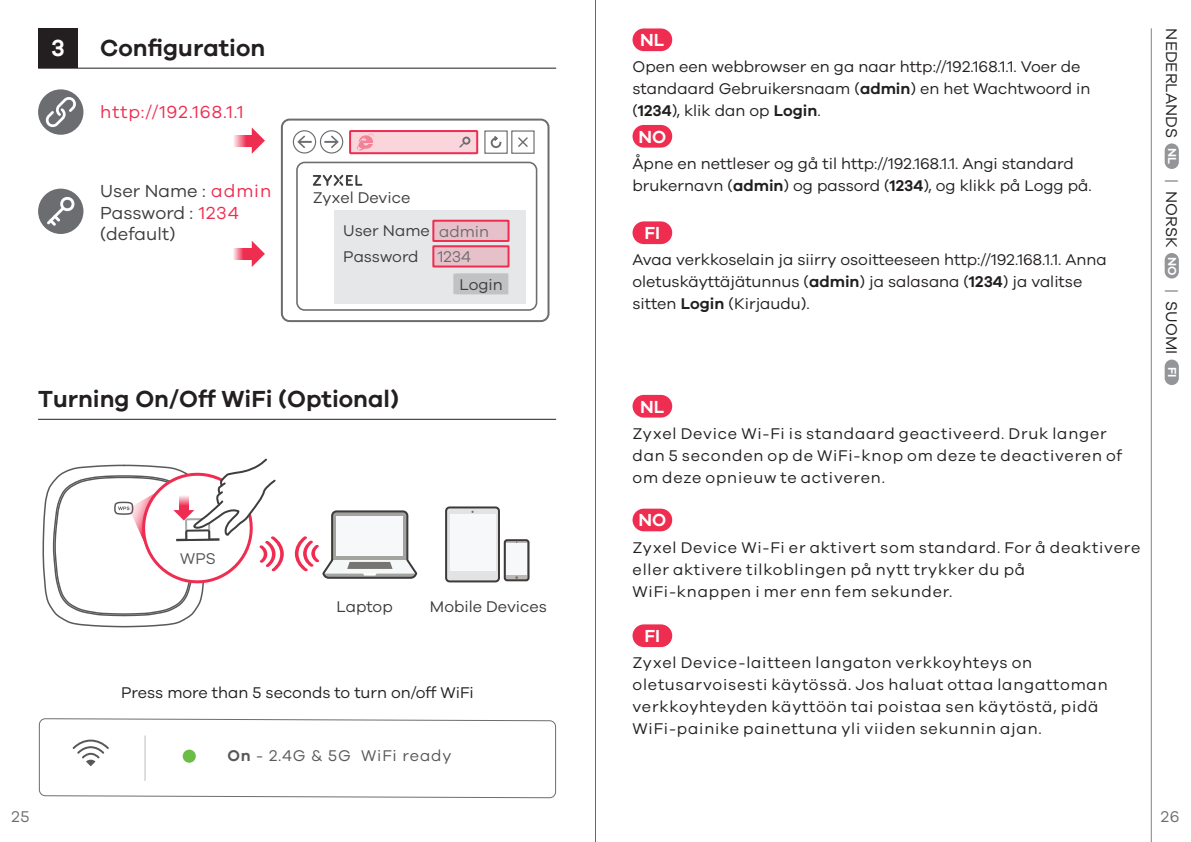
<style>
.page{position:relative;width:1191px;height:842px;background:#fff}
.page>*{position:absolute;margin:0;border:0;box-sizing:border-box;transform-origin:0 0}
.t1{font:600 24px "Galano Grotesque";color:#231f20}
.t2{font:600 24px "Galano Grotesque";color:#fff}
.t3{font:18px/21.6px "Galano Grotesque";color:#3e3e3f}
.t4{font:18px "Galano Grotesque";letter-spacing:.05em;color:#ee2d50}
.t5{font:600 18px "Galano Grotesque";color:#fff}
.t6{font:16px/22px "Galano Grotesque";letter-spacing:.035em;color:#231f20}
.t7{font:16px/22px "Galano Grotesque";color:#231f20}
.t8{font:16px/33.2px "Galano Grotesque";color:#3e3e3f}
.t9{font:16px "Galano Grotesque";letter-spacing:.05em;color:#57585a}
.t10{font:16px "Galano Grotesque";color:#3d3a39}
.t11{font:16px "Galano Grotesque";color:#6c6d70}
.s1{color:#ee2d50}
.s2{color:#6c6d70}
.s3{font-weight:600}
.s4{font-weight:600;color:#211e1e}
.s5{font-weight:600;font-size:12px;color:#fff}
.s6{color:#808285}
</style>
<div class="page">
<hr style="left:595px;top:0;width:1px;height:842px;background:#129847">
<hr style="left:1151px;top:28px;width:1px;height:814px;background:#808285">
<div style="left:632px;top:28px;width:40px;height:23px;background:#ee2d50;border-radius:11px"></div>
<div style="left:632px;top:125px;width:40px;height:23px;background:#ee2d50;border-radius:11px"></div>
<div style="left:632px;top:221px;width:40px;height:23px;background:#ee2d50;border-radius:11px"></div>
<div style="left:632px;top:395px;width:40px;height:23px;background:#ee2d50;border-radius:11px"></div>
<div style="left:632px;top:509px;width:40px;height:22px;background:#ee2d50;border-radius:11px"></div>
<div style="left:632px;top:624px;width:40px;height:23px;background:#ee2d50;border-radius:11px"></div>
<div style="left:1164px;top:143px;width:14px;height:26px;background:#939598;border-radius:7px"></div>
<div style="left:1164px;top:253px;width:14px;height:26px;background:#939598;border-radius:7px"></div>
<div style="left:1164px;top:360px;width:14px;height:25px;background:#939598;border-radius:7px"></div>
<hr style="left:38px;top:68px;width:518px;height:1px;background:#231f20">
<div style="left:38px;top:28px;width:40px;height:40px;background:#231f20"></div>
<svg style="left:233px;top:248px;width:19px;height:11px"></svg>
<svg style="left:252px;top:241px;width:13px;height:26px"></svg>
<div style="left:334px;top:210px;width:191px;height:93px;background:#e6e7e9"></div>
<div style="left:433px;top:221px;width:75px;height:20px;background:#e7c1ca"></div>
<div style="left:432px;top:220px;width:77px;height:22px;border:2px solid #ee2d50"></div>
<div style="left:433px;top:246px;width:75px;height:20px;background:#e7c1ca"></div>
<div style="left:432px;top:245px;width:77px;height:22px;border:2px solid #ee2d50"></div>
<svg style="left:313px;top:175px;width:49px;height:11px"></svg>
<div style="left:281px;top:119px;width:268px;height:203px;border:2px solid #6c6d70;border-radius:8px"></div>
<div style="left:484px;top:130px;width:24px;height:24px;border:1px solid #6c6d70"></div>
<div style="left:511px;top:130px;width:23px;height:24px;border:1px solid #6c6d70"></div>
<svg style="left:518px;top:137px;width:10px;height:10px"></svg>
<div style="left:350px;top:131px;width:127px;height:22px;background:#fbd5dc"></div>
<div style="left:349px;top:130px;width:129px;height:24px;border:2px solid #ee2d50"></div>
<svg style="left:357px;top:134px;width:16px;height:16px"></svg>
<svg style="left:459px;top:137px;width:11px;height:11px"></svg>
<div style="left:320px;top:130px;width:23px;height:24px;border:1px solid #6c6d70;border-radius:50%"></div>
<svg style="left:324px;top:135px;width:15px;height:13px"></svg>
<div style="left:293px;top:130px;width:23px;height:24px;border:1px solid #6c6d70;border-radius:50%"></div>
<svg style="left:297px;top:135px;width:15px;height:13px"></svg>
<div style="left:296px;top:162px;width:241px;height:149px;border:2px solid #6c6d70;border-radius:8px"></div>
<svg style="left:490px;top:136px;width:12px;height:12px"></svg>
<svg style="left:453px;top:273px;width:55px;height:21px"></svg>
<div style="left:38px;top:189px;width:45px;height:45px;background:#6c6d70;border-radius:50%"></div>
<svg style="left:47px;top:197px;width:28px;height:29px"></svg>
<svg style="left:233px;top:135px;width:19px;height:11px"></svg>
<svg style="left:252px;top:128px;width:13px;height:26px"></svg>
<div style="left:38px;top:89px;width:45px;height:46px;background:#6c6d70;border-radius:50%"></div>
<svg style="left:43px;top:94px;width:36px;height:36px"></svg>
<hr style="left:38px;top:419px;width:518px;height:1px;background:#231f20">
<svg style="left:38px;top:719px;width:518px;height:80px"></svg>
<hr style="left:144px;top:735px;width:2px;height:46px;background:#d1d2d4">
<svg style="left:73px;top:739px;width:36px;height:27px"></svg>
<svg style="left:295px;top:510px;width:123px;height:69px"></svg>
<div style="left:505px;top:540px;width:23px;height:41px;background:#bcbab8;border-radius:2px"></div>
<div style="left:506px;top:543px;width:21px;height:32px;background:#f6f8f9"></div>
<div style="left:446px;top:508px;width:53px;height:74px;background:#e2e3e2;border-radius:3px"></div>
<div style="left:450px;top:514px;width:45px;height:56px;background:#f6f8f9"></div>
<div style="left:504px;top:539px;width:25px;height:42px;border:2px solid #3d3a39;border-radius:2px"></div>
<div style="left:445px;top:506px;width:55px;height:76px;border:2px solid #3d3a39;border-radius:3px"></div>
<svg style="left:43px;top:458px;width:241px;height:170px"></svg>
<h1 class="t2" style="left:51px;top:33px;width:15px">3</h1>
<h1 class="t1" style="left:100px;top:33px;width:166px">Configuration</h1>
<p class="t4" style="left:100px;top:102px;width:145px">http://192.168.1.1</p>
<p class="t3" style="left:100px;top:180px;width:172px">User Name : <span class="s1">admin<br></span>Password : <span class="s1">1234 </span>(default)</p>
<p class="t8" style="left:343px;top:181px;width:88px;text-indent:-30px">Zyxel Device<br>User Name</p>
<p class="t8" style="left:343px;top:240px;width:129px">Password <span class="s2">1234</span></p>
<p class="t11" style="left:439px;top:222px;width:52px">admin</p>
<p class="t8" style="left:459px;top:267px;width:45px">Login</p>
<h1 class="t1" style="left:38px;top:384px;width:362px">Turning On/Off WiFi (Optional)</h1>
<p class="t11" style="left:11px;top:807px;width:20px">25</p>
<p class="t10" style="left:336px;top:597px;width:58px">Laptop</p>
<p class="t10" style="left:430px;top:597px;width:118px">Mobile Devices</p>
<p class="t7" style="left:121px;top:681px;width:354px">Press more than 5 seconds to turn on/off WiFi</p>
<p class="t9" style="left:227px;top:746px;width:225px"><span class="s3">On</span> - 2.4G &amp; 5G WiFi ready</p>
<p class="t5" style="left:640px;top:29px;width:26px">NL</p>
<p class="t7" style="left:632px;top:56px;width:459px">Open een webbrowser en ga naar http://192.168.1.1. Voer de standaard Gebruikersnaam (<span class="s4">admin</span>) en het Wachtwoord in (<span class="s4">1234</span>), klik dan op <span class="s4">Login</span>.</p>
<p class="t5" style="left:638px;top:126px;width:29px">NO</p>
<p class="t7" style="left:632px;top:152px;width:461px">Åpne en nettleser og gå til http://192.168.1.1. Angi standard brukernavn (<span class="s4">admin</span>) og passord (<span class="s4">1234</span>), og klikk på Logg på.</p>
<p class="t5" style="left:644px;top:222px;width:17px">FI</p>
<p class="t7" style="left:632px;top:248px;width:476px">Avaa verkkoselain ja siirry osoitteeseen http://192.168.1.1. Anna oletuskäyttäjätunnus (<span class="s4">admin</span>) ja salasana (<span class="s4">1234</span>) ja valitse sitten <span class="s4">Login</span> (Kirjaudu).</p>
<p class="t5" style="left:640px;top:395px;width:26px">NL</p>
<p class="t6" style="left:632px;top:422px;width:491px">Zyxel Device Wi-Fi is standaard geactiveerd. Druk langer dan 5 seconden op de WiFi-knop om deze te deactiveren of om deze opnieuw te activeren.</p>
<p class="t5" style="left:638px;top:509px;width:29px">NO</p>
<p class="t6" style="left:632px;top:536px;width:509px">Zyxel Device Wi-Fi er aktivert som standard. For å deaktivere eller aktivere tilkoblingen på nytt trykker du på<br>WiFi-knappen i mer enn fem sekunder.</p>
<p class="t5" style="left:644px;top:625px;width:17px">FI</p>
<p class="t6" style="left:632px;top:651px;width:477px">Zyxel Device-laitteen langaton verkkoyhteys on oletusarvoisesti käytössä. Jos haluat ottaa langattoman verkkoyhteyden käyttöön tai poistaa sen käytöstä, pidä WiFi-painike painettuna yli viiden sekunnin ajan.</p>
<p class="t7" style="left:1183px;top:28px;width:351px;rotate:90deg">NEDERLANDS <span class="s5">NL</span> <span class="s6">|</span> NORSK <span class="s5">NO</span> <span class="s6">|</span> SUOMI <span class="s5">FI</span></p>
<p class="t11" style="left:1160px;top:807px;width:20px">26</p>
</div>
